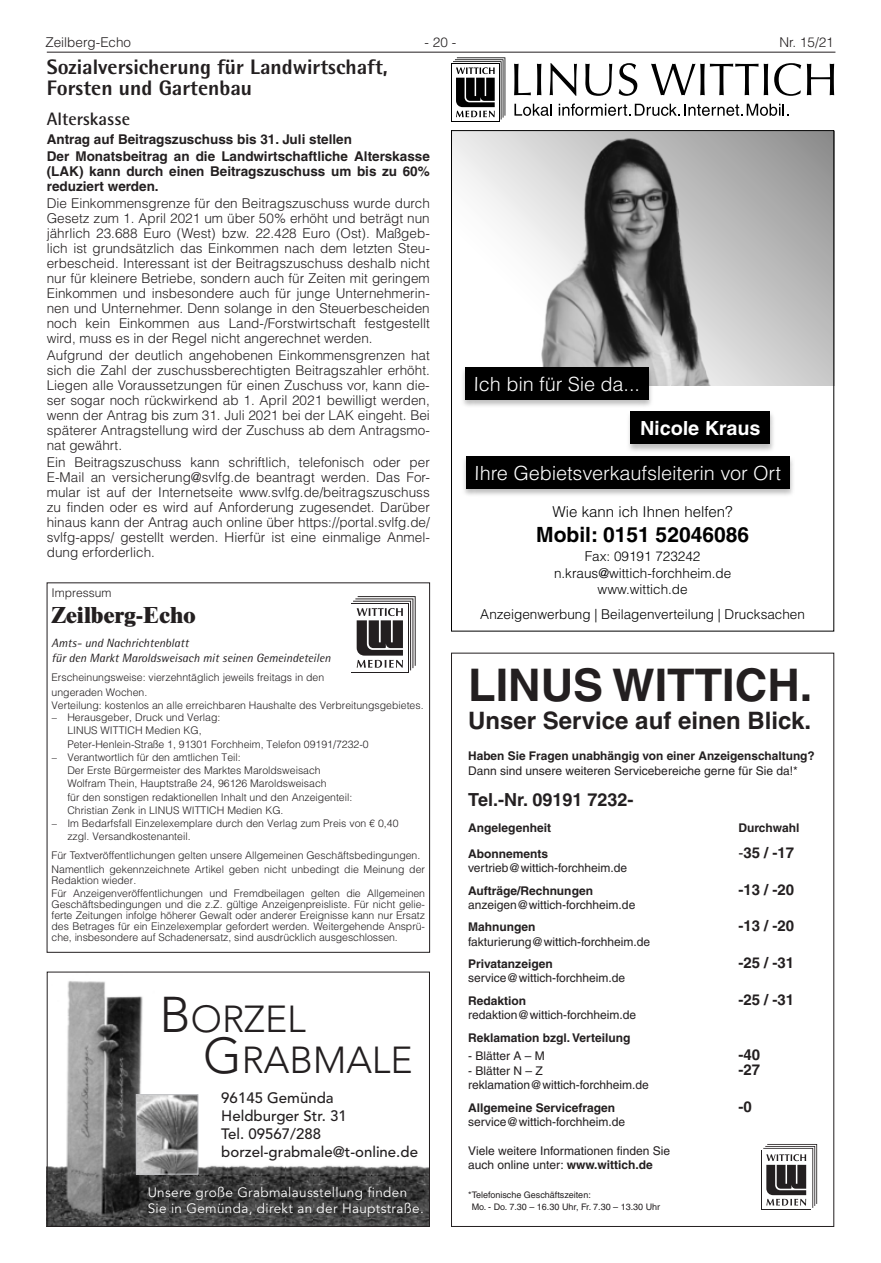
<style>
.page{position:relative;width:881px;height:1263px;background:#fff}
.page>*{position:absolute;margin:0;border:0;box-sizing:border-box;transform-origin:0 0}
.t1{font:700 45px "Helvetica LT";color:#231f20}
.t2{font:300 37.35px/40.5px "Avenir LT";color:#231f20}
.t3{font:700 24px "Helvetica LT";color:#231f20}
.t4{font:800 22.5px "Times LT";color:#231f20}
.t5{font:800 21px/21px "Agfa Rotis Semisans";color:#231f20}
.t6{font:700 21px "Helvetica LT";color:#000}
.t7{font:300 19.5px "Helvetica LT";color:#fff}
.t8{font:700 19.5px "Helvetica LT";color:#fff}
.t9{font:700 18px "Helvetica LT";color:#231f20}
.t10{font:700 18px "Agfa Rotis Semisans";color:#231f20}
.t11{font:500 15px/18px "Avenir LT";color:#231f20}
.t12{font:700 15px "Helvetica LT";color:#231f20}
.t13{font:300 15px "Helvetica LT";color:#000}
.t14{font:300 13.5px/15px "Helvetica LT";color:#231f20;text-align:justify}
.t15{font:700 13.5px/17.1px "Helvetica LT";color:#231f20}
.t16{font:300 13.5px/16.2px "Helvetica LT";color:#000;text-align:center}
.t17{font:13.5px/16.2px "Avenir LT";letter-spacing:.025em;color:#fff}
.t18{font:12px/14.4px "Helvetica LT2";color:#231f20}
.t19{font:700 12px "Helvetica LT";color:#231f20}
.t20{font:italic 12px/15px "Agfa Rotis Semisans";color:#231f20}
.t21{font:300 12px "Helvetica LT";color:#231f20}
.t22{font:300 10.5px/13.2px "Helvetica LT";color:#231f20}
.t23{font:9px/11.4px "Helvetica LT2";color:#231f20}
.s1{font-family:"Helvetica LT2";font-weight:400}
.s2{font-family:"Helvetica LT";font-weight:700}
.s3{font-size:49.8px}
</style>
<div class="page">
<hr style="left:47px;top:52px;width:788px;height:1px;background:#231f20">
<svg style="left:353px;top:596px;width:62px;height:74px"></svg>
<svg style="left:453px;top:132px;width:378px;height:253px"></svg>
<div style="left:626px;top:411px;width:149px;height:42px;background:#000;opacity:.26"></div>
<div style="left:630px;top:411px;width:139px;height:33px;background:#000"></div>
<div style="left:461px;top:455px;width:333px;height:43px;background:#000;opacity:.26"></div>
<div style="left:465px;top:456px;width:324px;height:32px;background:#000"></div>
<svg style="left:514px;top:64px;width:16px;height:31px"></svg>
<svg style="left:537px;top:64px;width:4px;height:31px"></svg>
<svg style="left:549px;top:63px;width:27px;height:33px"></svg>
<svg style="left:585px;top:64px;width:27px;height:32px"></svg>
<svg style="left:618px;top:63px;width:19px;height:33px"></svg>
<svg style="left:651px;top:64px;width:116px;height:31px"></svg>
<svg style="left:774px;top:63px;width:26px;height:33px"></svg>
<svg style="left:806px;top:64px;width:27px;height:31px"></svg>
<div style="left:451px;top:63px;width:48px;height:58px;background:#000"></div>
<div style="left:452px;top:64px;width:46px;height:57px;background:#fff"></div>
<svg style="left:453px;top:57px;width:52px;height:62px"></svg>
<svg style="left:514px;top:104px;width:37px;height:12px"></svg>
<svg style="left:558px;top:104px;width:230px;height:12px"></svg>
<img style="left:480px;top:136px;width:329px;height:249px">
<div style="left:460px;top:366px;width:193px;height:42px;background:#000;opacity:.26"></div>
<div style="left:465px;top:367px;width:183px;height:32px;background:#000"></div>
<svg style="left:763px;top:1144px;width:53px;height:64px"></svg>
<img style="left:49px;top:981px;width:120px;height:244px">
<img style="left:169px;top:1159px;width:144px;height:66px">
<img style="left:313px;top:1165px;width:114px;height:60px">
<div style="left:47px;top:972px;width:382px;height:255px;border:1px solid #231f20"></div>
<img style="left:138px;top:1096px;width:58px;height:76px">
<div style="left:136px;top:1094px;width:62px;height:80px;border:1px solid #bcbdc0"></div>
<p class="t14" style="left:45px;top:34px;width:87px">Zeilberg-Echo</p>
<p class="t14" style="left:424px;top:34px;width:33px">- 20 -</p>
<p class="t14" style="left:779px;top:34px;width:56px">Nr. 15/21</p>
<h3 class="t5" style="left:47px;top:56px;width:342px">Sozialversicherung für Landwirtschaft,<br>Forsten und Gartenbau</h3>
<h3 class="t10" style="left:47px;top:107px;width:85px">Alterskasse</h3>
<p class="t15" style="left:47px;top:130px;width:384px">Antrag auf Beitragszuschuss bis 31. Juli stellen<br>Der Monatsbeitrag an die Landwirtschaftliche Alterskasse</p>
<p class="t15" style="left:47px;top:163px;width:384px;line-height:15px">(LAK) kann durch einen Beitragszuschuss um bis zu 60% reduziert werden.</p>
<p class="t14" style="left:47px;top:196px;width:384px">Die Einkommensgrenze für den Beitragszuschuss wurde durch Gesetz zum 1. April 2021 um über 50% erhöht und beträgt nun jährlich 23.688 Euro (West) bzw. 22.428 Euro (Ost). Maßgeb&shy;lich ist grundsätzlich das Einkommen nach dem letzten Steu&shy;erbescheid. Interessant ist der Beitragszuschuss deshalb nicht nur für kleinere Betriebe, sondern auch für Zeiten mit geringem Einkommen und insbesondere auch für junge Unternehmerin&shy;nen und Unternehmer. Denn solange in den Steuerbescheiden noch kein Einkommen aus Land-/Forstwirtschaft festgestellt wird, muss es in der Regel nicht angerechnet werden.</p>
<p class="t14" style="left:47px;top:348px;width:384px">Aufgrund der deutlich angehobenen Einkommensgrenzen hat sich die Zahl der zuschussberechtigten Beitragszahler erhöht.<br>Liegen alle Voraussetzungen für einen Zuschuss vor, kann die&shy;ser sogar noch rückwirkend ab 1. April 2021 bewilligt werden, wenn der Antrag bis zum 31. Juli 2021 bei der LAK eingeht. Bei späterer Antragstellung wird der Zuschuss ab dem Antragsmo&shy;nat gewährt.</p>
<p class="t14" style="left:47px;top:455px;width:384px">Ein Beitragszuschuss kann schriftlich, telefonisch oder per E-Mail an versicherung@svlfg.de beantragt werden. Das For&shy;mular ist auf der Internetseite www.svlfg.de/beitragszuschuss zu finden oder es wird auf Anforderung zugesendet. Darüber hinaus kann der Antrag auch online über https://portal.svlfg.de/ svlfg-apps/ gestellt werden. Hierfür ist eine einmalige Anmel&shy;dung erforderlich.</p>
<p class="t21" style="left:52px;top:585px;width:61px">Impressum</p>
<h3 class="t4" style="left:52px;top:601px;width:145px">Zeilberg-Echo</h3>
<p class="t20" style="left:52px;top:635px;width:280px">Amts- und Nachrichtenblatt<br>für den Markt Maroldsweisach mit seinen Gemeindeteilen</p>
<p class="t22" style="left:52px;top:669px;width:274px;line-height:15.8px">Erscheinungsweise: vierzehntäglich jeweils freitags in den ungeraden Wochen.</p>
<p class="t22" style="left:52px;top:698px;width:373px">Verteilung: kostenlos an alle erreichbaren Haushalte des Verbreitungsgebietes.</p>
<p class="t22" style="left:67px;top:711px;width:303px;text-indent:-16px">– Herausgeber, Druck und Verlag:<br>LINUS WITTICH Medien KG,<br>Peter-Henlein-Straße 1, 91301 Forchheim, Telefon 09191/7232-0</p>
<p class="t22" style="left:67px;top:750px;width:286px;text-indent:-16px">– Verantwortlich für den amtlichen Teil:<br>Der Erste Bürgermeister des Marktes Maroldsweisach Wolfram Thein, Hauptstraße 24, 96126 Maroldsweisach<br>für den sonstigen redaktionellen Inhalt und den Anzeigenteil:<br>Christian Zenk in LINUS WITTICH Medien KG.</p>
<p class="t22" style="left:67px;top:816px;width:332px;text-indent:-16px">– Im Bedarfsfall Einzelexemplare durch den Verlag zum Preis von € 0,40 zzgl. Versandkostenanteil.</p>
<p class="t22" style="left:52px;top:849px;width:375px">Für Textveröffentlichungen gelten unsere Allgemeinen Geschäftsbedingungen.<br>Namentlich gekennzeichnete Artikel geben nicht unbedingt die Meinung der</p>
<p class="t22" style="left:52px;top:873px;width:375px">Redaktion wieder.<br>Für Anzeigenveröffentlichungen und Fremdbeilagen gelten die Allgemeinen</p>
<p class="t22" style="left:52px;top:899px;width:375px;line-height:11.1px;text-align:justify">Geschäftsbedingungen und die z.Z. gültige Anzeigenpreisliste. Für nicht gelie&shy;ferte Zeitungen infolge höherer Gewalt oder anderer Ereignisse kann nur Ersatz des Betrages für ein Einzelexemplar gefordert werden. Weitergehende Ansprü&shy;che, insbesondere auf Schadenersatz, sind ausdrücklich ausgeschlossen.</p>
<h3 class="t7" style="left:473px;top:372px;width:168px">Ich bin für Sie da...</h3>
<h3 class="t8" style="left:639px;top:416px;width:122px">Nicole Kraus</h3>
<h3 class="t7" style="left:474px;top:461px;width:308px">Ihre Gebietsverkaufsleiterin vor Ort</h3>
<p class="t13" style="left:552px;top:502px;width:182px">Wie kann ich Ihnen helfen?</p>
<h3 class="t6" style="left:536px;top:522px;width:214px">Mobil: 0151 52046086</h3>
<p class="t16" style="left:554px;top:548px;width:179px">Fax: 09191 723242 n.kraus@wittich-forchheim.de www.wittich.de</p>
<p class="t16" style="left:480px;top:606px;width:326px">Anzeigenwerbung | Beilagenverteilung | Drucksachen</p>
<h1 class="t1" style="left:468px;top:657px;width:345px">LINUS WITTICH.</h1>
<h3 class="t3" style="left:468px;top:706px;width:344px">Unser Service auf einen Blick.</h3>
<p class="t19" style="left:468px;top:749px;width:348px">Haben Sie Fragen unabhängig von einer Anzeigenschaltung?</p>
<p class="t18" style="left:468px;top:763px;width:331px">Dann sind unsere weiteren Servicebereiche gerne für Sie da!*</p>
<h3 class="t9" style="left:468px;top:788px;width:167px">Tel.-Nr. 09191 7232-</h3>
<p class="t19" style="left:468px;top:820px;width:84px">Angelegenheit</p>
<p class="t19" style="left:738px;top:820px;width:62px">Durchwahl</p>
<p class="t19" style="left:468px;top:846px;width:82px">Abonnements</p>
<p class="t12" style="left:738px;top:843px;width:57px"><span class="s1">-</span>35 / -17</p>
<p class="t18" style="left:468px;top:861px;width:160px">vertrieb@wittich-forchheim.de</p>
<p class="t19" style="left:468px;top:883px;width:126px">Aufträge/Rechnungen</p>
<p class="t12" style="left:738px;top:880px;width:57px">-13 / -20</p>
<p class="t18" style="left:468px;top:897px;width:169px">anzeigen@wittich-forchheim.de</p>
<p class="t19" style="left:468px;top:920px;width:69px">Mahnungen</p>
<p class="t12" style="left:738px;top:917px;width:57px">-13 / -20</p>
<p class="t18" style="left:468px;top:934px;width:183px">fakturierung@wittich-forchheim.de</p>
<p class="t19" style="left:468px;top:956px;width:86px">Privatanzeigen</p>
<p class="t12" style="left:738px;top:953px;width:57px">-25 / -31</p>
<p class="t18" style="left:468px;top:971px;width:158px">service@wittich-forchheim.de</p>
<p class="t19" style="left:468px;top:993px;width:60px">Redaktion</p>
<p class="t12" style="left:738px;top:990px;width:57px">-25 / -31</p>
<p class="t18" style="left:468px;top:1007px;width:169px">redaktion@wittich-forchheim.de</p>
<p class="t19" style="left:468px;top:1030px;width:164px">Reklamation bzgl. Verteilung</p>
<p class="t18" style="left:468px;top:1048px;width:78px">- Blätter A – M</p>
<p class="t12" style="left:738px;top:1045px;width:23px">-40</p>
<p class="t18" style="left:468px;top:1063px;width:76px">- Blätter N – Z</p>
<p class="t12" style="left:738px;top:1060px;width:23px">-27</p>
<p class="t18" style="left:468px;top:1078px;width:182px">reklamation@wittich-forchheim.de</p>
<p class="t19" style="left:468px;top:1100px;width:148px">Allgemeine Servicefragen</p>
<p class="t12" style="left:738px;top:1097px;width:15px">-0</p>
<p class="t18" style="left:468px;top:1114px;width:158px">service@wittich-forchheim.de</p>
<p class="t18" style="left:468px;top:1143px;width:203px">Viele weitere Informationen finden Sie auch online unter: <span class="s2">www.wittich.de</span></p>
<p class="t23" style="left:471px;top:1189px;width:190px;text-indent:-4px">*Telefonische Geschäftszeiten:<br>Mo. - Do. 7.30 – 16.30 Uhr, Fr. 7.30 – 13.30 Uhr</p>
<h2 class="t2" style="left:203px;top:999px;width:211px;text-indent:-43px"><span class="s3">B</span>ORZEL<br><span class="s3">G</span>RABMALE</h2>
<p class="t11" style="left:221px;top:1089px;width:198px">96145 Gemünda<br>Heldburger Str. 31<br>Tel. 09567/288 borzel-grabmale@t-online.de</p>
<p class="t17" style="left:148px;top:1184px;width:277px">Unsere große Grabmalausstellung finden<br>Sie in Gemünda, direkt an der Hauptstraße.</p>
</div>
